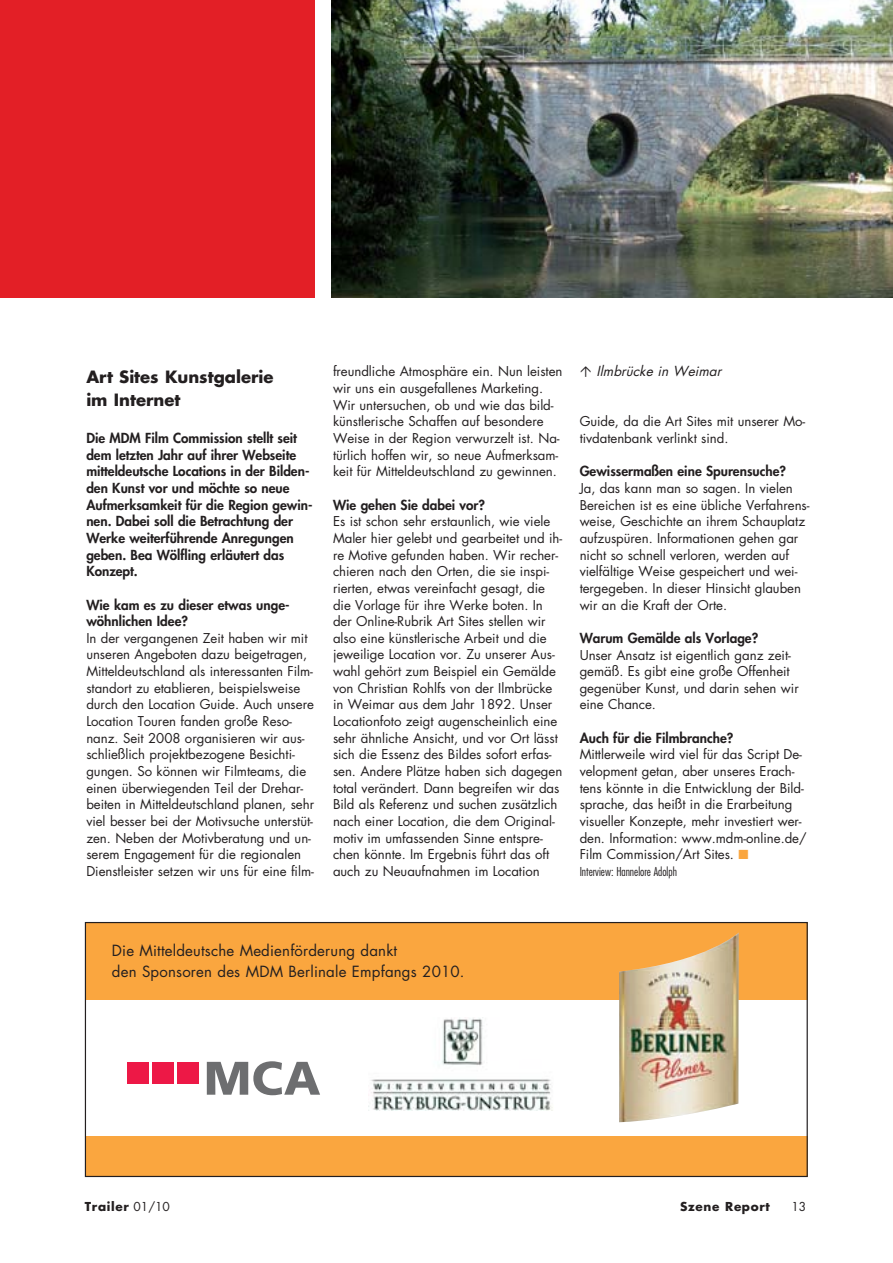
<style>
.page{position:relative;width:893px;height:1263px;background:#fff}
.page>*{position:absolute;margin:0;border:0;box-sizing:border-box;transform-origin:0 0}
.t1{font:700 16.5px/22.5px "Futura LT";color:#231f20}
.t2{font:15px/21px "Futura LT";letter-spacing:.01em;color:#231f20}
.t3{font:800 13.5px/16.6px "Futura";color:#231f20}
.t4{font:italic 13.5px "Futura LT";color:#231f20}
.t5{font:13.2px/16.6px "Futura LT";letter-spacing:-.005em;color:#231f20}
.t6{font:300 condensed 12px "Futura";color:#231f20}
.t7{font:700 12px "Futura LT";letter-spacing:.055em;color:#231f20}
.t8{font:12px "Futura LT";color:#231f20}
.s1{color:#faa63f}
.s2{font-weight:400}
</style>
<div class="page">
<div style="left:0;top:0;width:314px;height:298px;background:#e31f26"></div>
<img style="left:331px;top:0;width:561px;height:298px">
<div style="left:85px;top:1137px;width:723px;height:40px;background:#faa63f"></div>
<div style="left:85px;top:922px;width:723px;height:77px;background:#faa63f"></div>
<div style="left:85px;top:922px;width:723px;height:255px;border:1px solid #231f20"></div>
<img style="left:368px;top:1018px;width:185px;height:92px">
<div style="left:177px;top:1062px;width:22px;height:22px;background:#ed1846"></div>
<div style="left:127px;top:1062px;width:22px;height:22px;background:#ed1846"></div>
<div style="left:152px;top:1062px;width:22px;height:22px;background:#ed1846"></div>
<svg style="left:207px;top:1061px;width:113px;height:34px"></svg>
<img style="left:619px;top:933px;width:120px;height:189px">
<p class="t1" style="left:86px;top:367px;width:189px">Art Sites Kunstgalerie im Internet</p>
<p class="t3" style="left:86px;top:431px;width:228px">Die MDM Film Commission stellt seit dem letzten Jahr auf ihrer Webseite mitteldeutsche Locations in der Bilden&shy;den Kunst vor und möchte so neue<br>Aufmerksamkeit für die Region gewin&shy;nen. Dabei soll die Betrachtung der<br>Werke weiterführende Anregungen geben. Bea Wölfling erläutert das<br>Konzept.</p>
<p class="t3" style="left:86px;top:597px;width:205px">Wie kam es zu dieser etwas unge&shy;wöhnlichen Idee?</p>
<p class="t5" style="left:86px;top:631px;width:229px">In der vergangenen Zeit haben wir mit unseren Angeboten dazu beigetragen, Mitteldeutschland als interessanten Film&shy;standort zu etablieren, beispielsweise durch den Location Guide. Auch unsere Location Touren fanden große Reso&shy;nanz. Seit 2008 organisieren wir aus&shy;schließlich projektbezogene Besichti&shy;gungen. So können wir Filmteams, die einen überwiegenden Teil der Drehar&shy;beiten in Mitteldeutschland planen, sehr viel besser bei der Motivsuche unterstüt&shy;zen. Neben der Motivberatung und un&shy;serem Engagement für die regionalen Dienstleister setzen wir uns für eine film-</p>
<p class="t5" style="left:333px;top:364px;width:231px">freundliche Atmosphäre ein. Nun leisten wir uns ein ausgefallenes Marketing.<br>Wir untersuchen, ob und wie das bild&shy;künstlerische Schaffen auf besondere Weise in der Region verwurzelt ist. Na&shy;türlich hoffen wir, so neue Aufmerksam&shy;keit für Mitteldeutschland zu gewinnen.</p>
<p class="t3" style="left:333px;top:497px;width:154px">Wie gehen Sie dabei vor?</p>
<p class="t5" style="left:333px;top:514px;width:231px">Es ist schon sehr erstaunlich, wie viele Maler hier gelebt und gearbeitet und ih&shy;re Motive gefunden haben. Wir recher&shy;chieren nach den Orten, die sie inspi&shy;rierten, etwas vereinfacht gesagt, die die Vorlage für ihre Werke boten. In der Online-Rubrik Art Sites stellen wir also eine künstlerische Arbeit und die jeweilige Location vor. Zu unserer Aus&shy;wahl gehört zum Beispiel ein Gemälde von Christian Rohlfs von der Ilmbrücke in Weimar aus dem Jahr 1892. Unser Locationfoto zeigt augenscheinlich eine sehr ähnliche Ansicht, und vor Ort lässt sich die Essenz des Bildes sofort erfas&shy;sen. Andere Plätze haben sich dagegen total verändert. Dann begreifen wir das Bild als Referenz und suchen zusätzlich nach einer Location, die dem Original&shy;motiv im umfassenden Sinne entspre&shy;chen könnte. Im Ergebnis führt das oft auch zu Neuaufnahmen im Location</p>
<p class="t4" style="left:596px;top:365px;width:129px">Ilmbrücke in Weimar</p>
<p class="t5" style="left:580px;top:414px;width:227px">Guide, da die Art Sites mit unserer Mo&shy;tivdatenbank verlinkt sind.</p>
<p class="t3" style="left:580px;top:464px;width:208px">Gewissermaßen eine Spurensuche?</p>
<p class="t5" style="left:580px;top:481px;width:231px">Ja, das kann man so sagen. In vielen Bereichen ist es eine übliche Verfahrens&shy;weise, Geschichte an ihrem Schauplatz aufzuspüren. Informationen gehen gar nicht so schnell verloren, werden auf vielfältige Weise gespeichert und wei&shy;tergegeben. In dieser Hinsicht glauben wir an die Kraft der Orte.</p>
<p class="t3" style="left:580px;top:631px;width:180px">Warum Gemälde als Vorlage?</p>
<p class="t5" style="left:580px;top:647px;width:221px">Unser Ansatz ist eigentlich ganz zeit&shy;gemäß. Es gibt eine große Offenheit gegenüber Kunst, und darin sehen wir eine Chance.</p>
<p class="t3" style="left:580px;top:730px;width:155px">Auch für die Filmbranche?</p>
<p class="t5" style="left:580px;top:747px;width:228px">Mittlerweile wird viel für das Script De&shy;velopment getan, aber unseres Erach&shy;tens könnte in die Entwicklung der Bild&shy;sprache, das heißt in die Erarbeitung visueller Konzepte, mehr investiert wer&shy;den. Information: www.mdm-online.de/ Film Commission/Art Sites. <span class="s1">■</span></p>
<p class="t6" style="left:580px;top:866px;width:99px">Interview: Hannelore Adolph</p>
<p class="t2" style="left:112px;top:941px;width:354px">Die Mitteldeutsche Medienförderung dankt<br>den Sponsoren des MDM Berlinale Empfangs 2010.</p>
<p class="t7" style="left:85px;top:1201px;width:87px">Trailer <span class="s2">01/10</span></p>
<p class="t7" style="left:680px;top:1201px;width:91px">Szene Report</p>
<p class="t8" style="left:791px;top:1201px;width:16px">13</p>
</div>
